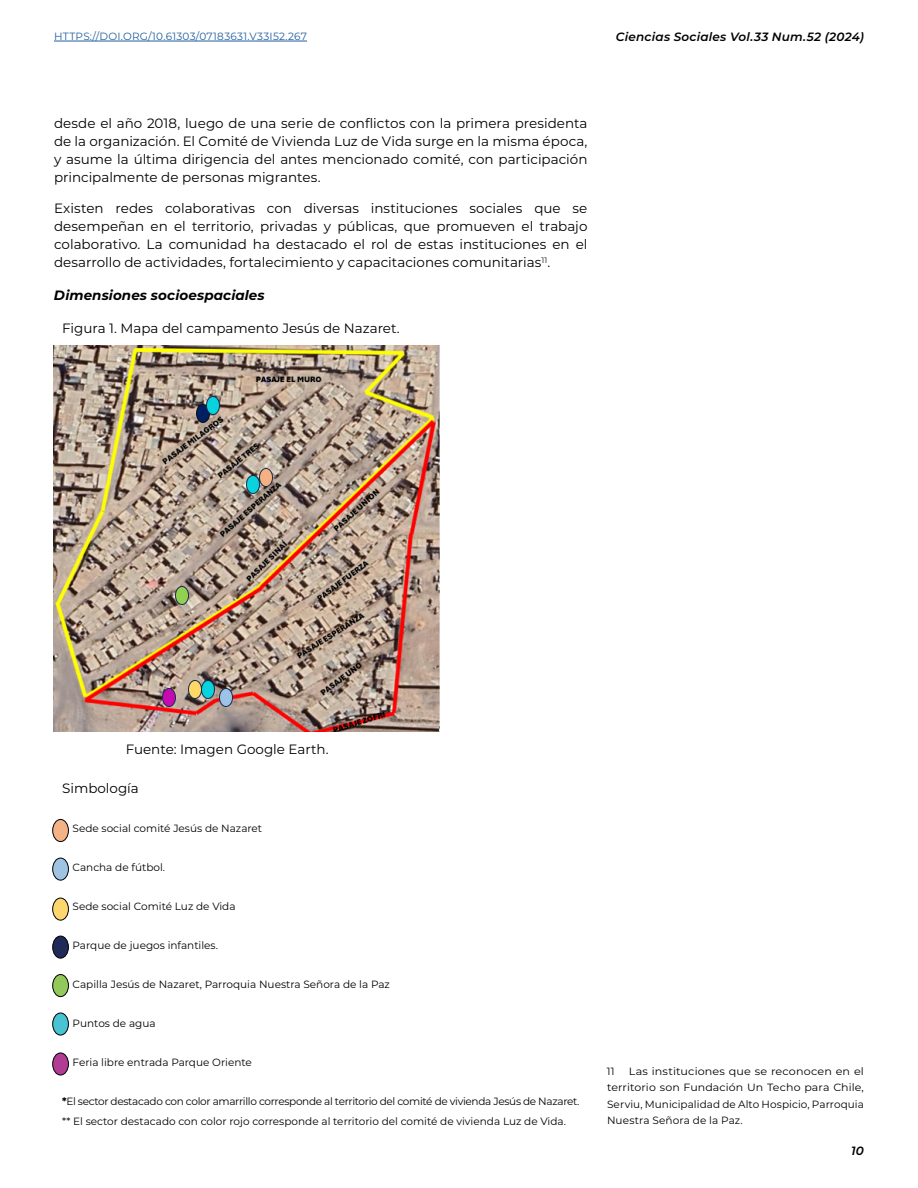
<style>
.page{position:relative;width:918px;height:1188px;background:#fff}
.page>*{position:absolute;margin:0;border:0;box-sizing:border-box;transform-origin:0 0}
.t1{font:13.5px/18px "Montserrat";color:#000;text-align:justify}
.t2{font:italic 700 13.5px "Montserrat";letter-spacing:.005em;color:#000}
.t3{font:italic 600 12px "Montserrat";letter-spacing:.02em;color:#000}
.t4{font:10.5px "Montserrat";color:#000}
.t5{font:10.5px/19.5px "Montserrat";letter-spacing:-.03em;color:#000}
.t6{font:10.5px/16.5px "Montserrat";color:#000;text-align:justify;scale:1.07 1}
.t7{font:10.5px "Montserrat";letter-spacing:.02em;color:#215e9e}
.s1{font-weight:700}
</style>
<div class="page">
<hr style="left:54px;top:41px;width:253px;height:1px;background:#215e9e">
<img style="left:54px;top:345px;width:386px;height:387px">
<div style="left:53px;top:819px;width:15px;height:23px;background:#f4b387;border-radius:50%"></div>
<div style="left:52px;top:819px;width:17px;height:23px;border:1px solid #000;border-radius:50%"></div>
<div style="left:53px;top:858px;width:15px;height:22px;background:#9fc4e3;border-radius:50%"></div>
<div style="left:52px;top:858px;width:17px;height:22px;border:1px solid #000;border-radius:50%"></div>
<div style="left:53px;top:898px;width:15px;height:22px;background:#fdd76e;border-radius:50%"></div>
<div style="left:52px;top:898px;width:17px;height:22px;border:1px solid #000;border-radius:50%"></div>
<div style="left:53px;top:936px;width:15px;height:22px;background:#1f2a59;border-radius:50%"></div>
<div style="left:52px;top:936px;width:17px;height:22px;border:1px solid #000;border-radius:50%"></div>
<div style="left:53px;top:975px;width:15px;height:22px;background:#92c95a;border-radius:50%"></div>
<div style="left:52px;top:974px;width:17px;height:23px;border:1px solid #000;border-radius:50%"></div>
<div style="left:53px;top:1013px;width:15px;height:22px;background:#48c3d1;border-radius:50%"></div>
<div style="left:52px;top:1013px;width:17px;height:22px;border:1px solid #000;border-radius:50%"></div>
<div style="left:53px;top:1053px;width:15px;height:22px;background:#b13c93;border-radius:50%"></div>
<div style="left:52px;top:1053px;width:17px;height:22px;border:1px solid #000;border-radius:50%"></div>
<p class="t7" style="left:54px;top:29px;width:255px">HTTPS://DOI.ORG/10.61303/07183631.V33I52.267</p>
<p class="t1" style="left:54px;top:114px;width:535px">desde el año 2018, luego de una serie de conflictos con la primera presidenta de la organización. El Comité de Vivienda Luz de Vida surge en la misma época, y asume la última dirigencia del antes mencionado comité, con participación principalmente de personas migrantes.</p>
<p class="t1" style="left:54px;top:199px;width:535px">Existen redes colaborativas con diversas instituciones sociales que se desempeñan en el territorio, privadas y públicas, que promueven el trabajo colaborativo. La comunidad ha destacado el rol de estas instituciones en el desarrollo de actividades, fortalecimiento y capacitaciones comunitarias<sup>11</sup>.</p>
<p class="t2" style="left:54px;top:286px;width:212px">Dimensiones socioespaciales</p>
<p class="t1" style="left:62px;top:319px;width:339px">Figura 1. Mapa del campamento Jesús de Nazaret.</p>
<p class="t3" style="left:616px;top:29px;width:250px">Ciencias Sociales Vol.33 Num.52 (2024)</p>
<p class="t1" style="left:126px;top:740px;width:204px">Fuente: Imagen Google Earth.</p>
<p class="t1" style="left:62px;top:779px;width:78px">Simbología</p>
<p class="t4" style="left:73px;top:821px;width:191px">Sede social comité Jesús de Nazaret</p>
<p class="t4" style="left:73px;top:860px;width:94px">Cancha de fútbol.</p>
<p class="t4" style="left:73px;top:899px;width:165px">Sede social Comité Luz de Vida</p>
<p class="t4" style="left:73px;top:938px;width:147px">Parque de juegos infantiles.</p>
<p class="t4" style="left:73px;top:977px;width:319px">Capilla Jesús de Nazaret, Parroquia Nuestra Señora de la Paz</p>
<p class="t4" style="left:73px;top:1016px;width:85px">Puntos de agua</p>
<p class="t4" style="left:73px;top:1055px;width:181px">Feria libre entrada Parque Oriente</p>
<p class="t5" style="left:62px;top:1091px;width:519px"><span class="s1">*</span>El sector destacado con color amarrillo corresponde al territorio del comité de vivienda Jesús de Nazaret. ** El sector destacado con color rojo corresponde al territorio del comité de vivienda Luz de Vida.</p>
<p class="t6" style="left:607px;top:1063px;width:242px;text-indent:22px">Las instituciones que se reconocen en el territorio son Fundación Un Techo para Chile, Serviu, Municipalidad de Alto Hospicio, Parroquia Nuestra Señora de la Paz.</p>
<p class="t4" style="left:607px;top:1064px;width:9px">11</p>
<p class="t3" style="left:851px;top:1142px;width:14px">10</p>
</div>
